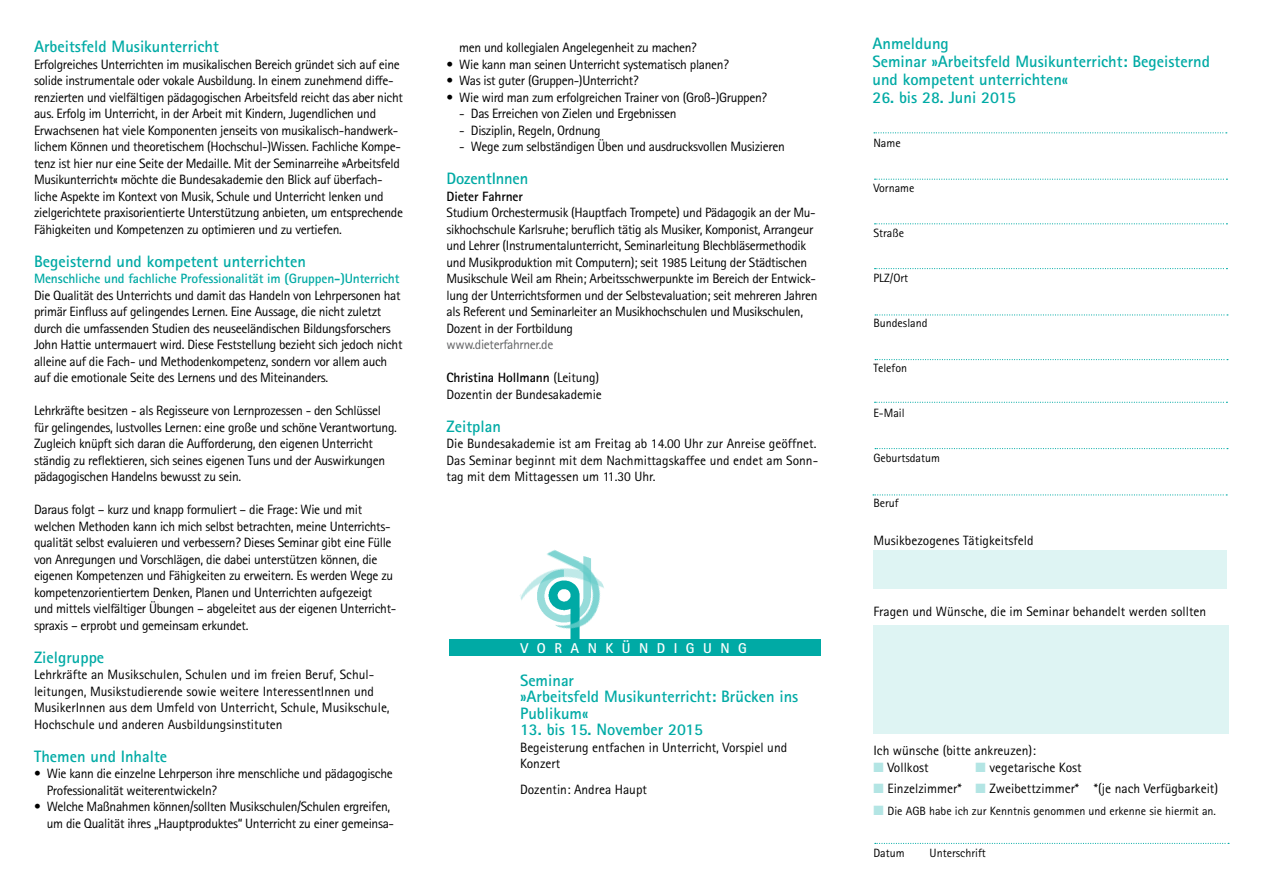
<style>
.page{position:relative;width:1263px;height:893px;background:#fff}
.page>*{position:absolute;margin:0;border:0;box-sizing:border-box;transform-origin:0 0}
.t1{font:700 16.5px/18px "Rotis Sans Serif";color:#00aaa5}
.t2{font:700 14.25px "Rotis Sans Serif";color:#fff}
.t3{font:13.5px/16.5px "Rotis Sans Serif";letter-spacing:-.025em;color:#000}
.t4{font:13.5px/16.5px "Rotis Sans Serif";color:#000}
.t5{font:700 13.5px "Rotis Sans Serif";letter-spacing:-.01em;color:#00aaa5}
.t6{font:13.5px "Rotis Sans Serif";letter-spacing:-.025em;color:#616264}
.t7{font:700 13.5px "Rotis Sans Serif";letter-spacing:-.01em;color:#000}
.t8{font:12px "Rotis Sans Serif";color:#000}
.s1{font-weight:700}
.s2{color:#b3e5e4}
</style>
<div class="page">
<svg style="left:874px;top:132px;width:353px;height:1px"></svg>
<svg style="left:874px;top:179px;width:353px;height:1px"></svg>
<svg style="left:874px;top:223px;width:353px;height:1px"></svg>
<svg style="left:874px;top:268px;width:353px;height:1px"></svg>
<svg style="left:875px;top:314px;width:353px;height:1px"></svg>
<svg style="left:875px;top:359px;width:353px;height:1px"></svg>
<svg style="left:874px;top:402px;width:353px;height:1px"></svg>
<svg style="left:875px;top:448px;width:353px;height:1px"></svg>
<svg style="left:875px;top:843px;width:354px;height:1px"></svg>
<svg style="left:873px;top:494px;width:354px;height:1px"></svg>
<div style="left:873px;top:550px;width:354px;height:38px;background:#def4f3"></div>
<div style="left:873px;top:625px;width:356px;height:109px;background:#def4f3"></div>
<div style="left:450px;top:640px;width:371px;height:16px;background:#00aaa5"></div>
<img style="left:515px;top:549px;width:99px;height:91px">
<p class="t1" style="left:34px;top:37px;width:186px">Arbeitsfeld Musikunterricht</p>
<p class="t3" style="left:34px;top:56px;width:371px">Erfolgreiches Unterrichten im musikalischen Bereich gründet sich auf eine solide instrumentale oder vokale Ausbildung. In einem zunehmend diffe&shy;renzierten und vielfältigen pädagogischen Arbeitsfeld reicht das aber nicht aus. Erfolg im Unterricht, in der Arbeit mit Kindern, Jugendlichen und Erwachsenen hat viele Komponenten jenseits von musikalisch-handwerk&shy;lichem Können und theoretischem (Hochschul-)Wissen. Fachliche Kompe&shy;tenz ist hier nur eine Seite der Medaille. Mit der Seminarreihe »Arbeitsfeld Musikunterricht« möchte die Bundesakademie den Blick auf überfach&shy;liche Aspekte im Kontext von Musik, Schule und Unterricht lenken und zielgerichtete praxisorientierte Unterstützung anbieten, um entsprechende Fähigkeiten und Kompetenzen zu optimieren und zu vertiefen.</p>
<p class="t1" style="left:34px;top:252px;width:273px">Begeisternd und kompetent unterrichten</p>
<p class="t5" style="left:34px;top:270px;width:367px">Menschliche und fachliche Professionalität im (Gruppen-)Unterricht</p>
<p class="t3" style="left:34px;top:287px;width:370px">Die Qualität des Unterrichts und damit das Handeln von Lehrpersonen hat primär Einfluss auf gelingendes Lernen. Eine Aussage, die nicht zuletzt durch die umfassenden Studien des neuseeländischen Bildungsforschers John Hattie untermauert wird. Diese Feststellung bezieht sich jedoch nicht alleine auf die Fach- und Methodenkompetenz, sondern vor allem auch auf die emotionale Seite des Lernens und des Miteinanders.</p>
<p class="t3" style="left:34px;top:402px;width:364px">Lehrkräfte besitzen - als Regisseure von Lernprozessen - den Schlüssel für gelingendes, lustvolles Lernen: eine große und schöne Verantwortung.<br>Zugleich knüpft sich daran die Aufforderung, den eigenen Unterricht ständig zu reflektieren, sich seines eigenen Tuns und der Auswirkungen pädagogischen Handelns bewusst zu sein.</p>
<p class="t3" style="left:34px;top:501px;width:364px">Daraus folgt – kurz und knapp formuliert – die Frage: Wie und mit welchen Methoden kann ich mich selbst betrachten, meine Unterrichts&shy;qualität selbst evaluieren und verbessern? Dieses Seminar gibt eine Fülle von Anregungen und Vorschlägen, die dabei unterstützen können, die eigenen Kompetenzen und Fähigkeiten zu erweitern. Es werden Wege zu kompetenzorientiertem Denken, Planen und Unterrichten aufgezeigt<br>und mittels vielfältiger Übungen – abgeleitet aus der eigenen Unterricht&shy;spraxis – erprobt und gemeinsam erkundet.</p>
<p class="t1" style="left:34px;top:648px;width:72px">Zielgruppe</p>
<p class="t4" style="left:34px;top:666px;width:357px">Lehrkräfte an Musikschulen, Schulen und im freien Beruf, Schul&shy;leitungen, Musikstudierende sowie weitere InteressentInnen und MusikerInnen aus dem Umfeld von Unterricht, Schule, Musikschule, Hochschule und anderen Ausbildungsinstituten</p>
<p class="t1" style="left:34px;top:747px;width:135px">Themen und Inhalte</p>
<p class="t3" style="left:47px;top:765px;width:347px;text-indent:-13px">• Wie kann die einzelne Lehrperson ihre menschliche und pädagogische<br>Professionalität weiterentwickeln?</p>
<p class="t3" style="left:34px;top:798px;width:362px;text-align:right">• Welche Maßnahmen können/sollten Musikschulen/Schulen ergreifen, um die Qualität ihres „Hauptproduktes“ Unterricht zu einer gemeinsa-</p>
<p class="t3" style="left:459px;top:39px;width:239px">men und kollegialen Angelegenheit zu machen?</p>
<p class="t3" style="left:446px;top:56px;width:284px">• Wie kann man seinen Unterricht systematisch planen?</p>
<p class="t3" style="left:446px;top:72px;width:193px">• Was ist guter (Gruppen-)Unterricht?</p>
<p class="t3" style="left:446px;top:89px;width:322px">• Wie wird man zum erfolgreichen Trainer von (Groß-)Gruppen?</p>
<p class="t3" style="left:459px;top:105px;width:219px">- Das Erreichen von Zielen und Ergebnissen</p>
<p class="t3" style="left:459px;top:122px;width:143px">- Disziplin, Regeln, Ordnung</p>
<p class="t3" style="left:459px;top:138px;width:327px">- Wege zum selbständigen Üben und ausdrucksvollen Musizieren</p>
<p class="t1" style="left:446px;top:169px;width:83px">DozentInnen</p>
<p class="t7" style="left:446px;top:188px;width:78px">Dieter Fahrner</p>
<p class="t3" style="left:446px;top:204px;width:373px">Studium Orchestermusik (Hauptfach Trompete) und Pädagogik an der Mu&shy;sikhochschule Karlsruhe; beruflich tätig als Musiker, Komponist, Arrangeur und Lehrer (Instrumentalunterricht, Seminarleitung Blechbläsermethodik und Musikproduktion mit Computern); seit 1985 Leitung der Städtischen Musikschule Weil am Rhein; Arbeitsschwerpunkte im Bereich der Entwick&shy;lung der Unterrichtsformen und der Selbstevaluation; seit mehreren Jahren als Referent und Seminarleiter an Musikhochschulen und Musikschulen, Dozent in der Fortbildung</p>
<p class="t6" style="left:446px;top:337px;width:108px">www.dieterfahrner.de</p>
<p class="t3" style="left:446px;top:369px;width:157px"><span class="s1">Christina Hollmann</span> (Leitung)<br>Dozentin der Bundesakademie</p>
<p class="t1" style="left:446px;top:417px;width:56px">Zeitplan</p>
<p class="t4" style="left:446px;top:435px;width:373px">Die Bundesakademie ist am Freitag ab 14.00 Uhr zur Anreise geöffnet.<br>Das Seminar beginnt mit dem Nachmittagskaffee und endet am Sonn&shy;tag mit dem Mittagessen um 11.30 Uhr.</p>
<p class="t2" style="left:520px;top:639px;width:228px">V O R A N K Ü N D I G U N G</p>
<p class="t1" style="left:520px;top:672px;width:280px;line-height:16.5px">Seminar<br>»Arbeitsfeld Musikunterricht: Brücken ins<br>Publikum«</p>
<p class="t1" style="left:520px;top:720px;width:184px">13. bis 15. November 2015</p>
<p class="t4" style="left:520px;top:739px;width:269px">Begeisterung entfachen in Unterricht, Vorspiel und<br>Konzert</p>
<p class="t4" style="left:520px;top:781px;width:128px">Dozentin: Andrea Haupt</p>
<p class="t1" style="left:872px;top:34px;width:339px">Anmeldung<br>Seminar »Arbeitsfeld Musikunterricht: Begeisternd und kompetent unterrichten«</p>
<p class="t1" style="left:872px;top:88px;width:145px">26. bis 28. Juni 2015</p>
<p class="t8" style="left:873px;top:136px;width:29px">Name</p>
<p class="t8" style="left:873px;top:181px;width:43px">Vorname</p>
<p class="t8" style="left:873px;top:226px;width:32px">Straße</p>
<p class="t8" style="left:873px;top:271px;width:36px">PLZ/Ort</p>
<p class="t8" style="left:873px;top:316px;width:56px">Bundesland</p>
<p class="t8" style="left:873px;top:361px;width:35px">Telefon</p>
<p class="t8" style="left:873px;top:406px;width:33px">E-Mail</p>
<p class="t8" style="left:873px;top:451px;width:68px">Geburtsdatum</p>
<p class="t8" style="left:873px;top:496px;width:27px">Beruf</p>
<p class="t4" style="left:873px;top:532px;width:162px">Musikbezogenes Tätigkeitsfeld</p>
<p class="t4" style="left:873px;top:603px;width:334px">Fragen und Wünsche, die im Seminar behandelt werden sollten</p>
<p class="t4" style="left:873px;top:742px;width:164px">Ich wünsche (bitte ankreuzen):</p>
<p class="t4" style="left:873px;top:759px;width:57px"><span class="s2">■</span> Vollkost</p>
<p class="t4" style="left:975px;top:759px;width:108px"><span class="s2">■</span> vegetarische Kost</p>
<p class="t4" style="left:873px;top:780px;width:346px"><span class="s2">■</span> Einzelzimmer* <span class="s2">■</span> Zweibettzimmer* *(je nach Verfügbarkeit)</p>
<p class="t8" style="left:873px;top:804px;width:344px"><span class="s2">■</span> Die AGB habe ich zur Kenntnis genommen und erkenne sie hiermit an.</p>
<p class="t8" style="left:873px;top:846px;width:33px">Datum</p>
<p class="t8" style="left:930px;top:846px;width:58px">Unterschrift</p>
</div>
